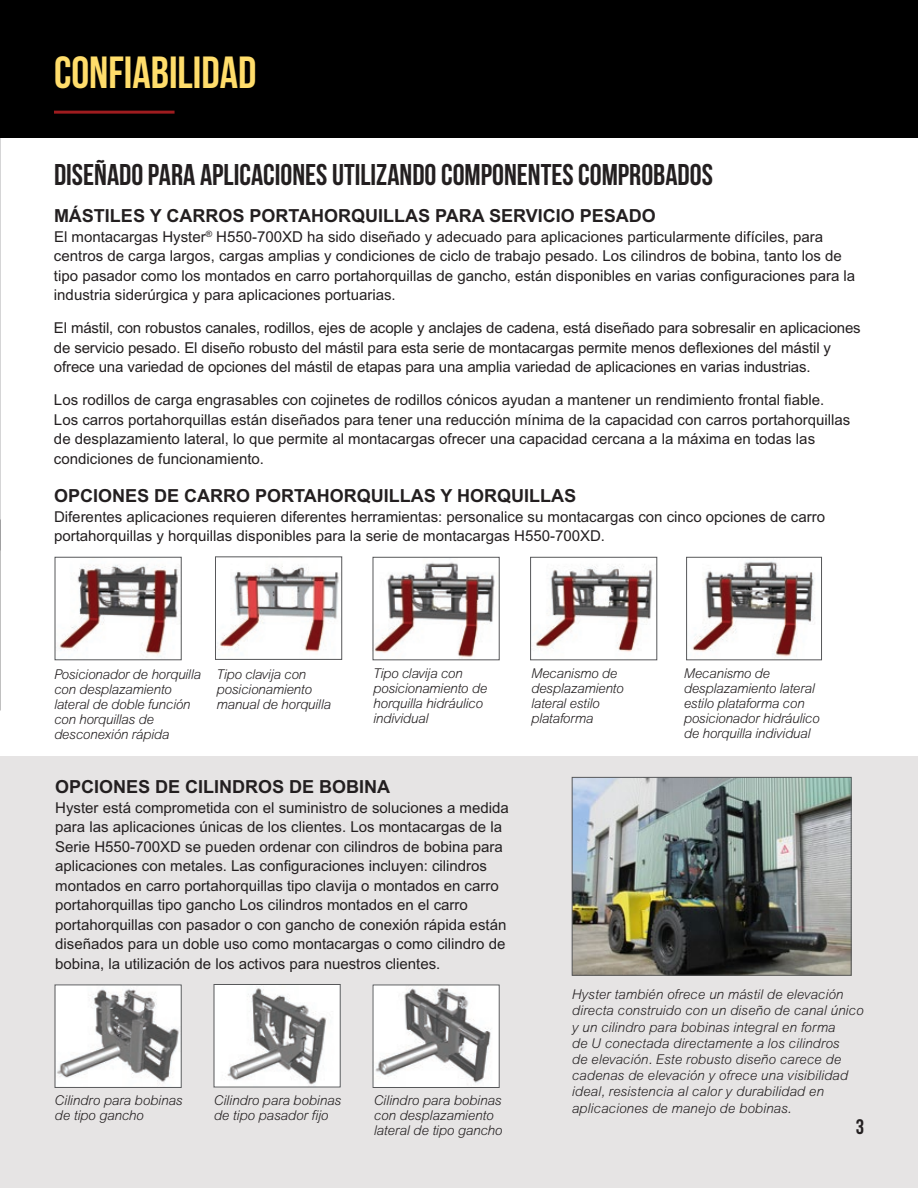
<style>
.page{position:relative;width:918px;height:1188px;background:#fff}
.page>*{position:absolute;margin:0;border:0;box-sizing:border-box;transform-origin:0 0}
.t1{font:45px "Bebas Neue";color:#ffdd6b}
.t2{font:30px "Bebas Neue";color:#231f20}
.t3{font:21px "Bebas Neue";color:#231f20}
.t4{font:700 18px "Arial MT Std";color:#231f20}
.t5{font:15px/19.5px "Arial MT Std";color:#231f20}
.t6{font:italic 300 13.5px/15px "Arial MT Std";letter-spacing:-.01em;color:#231f20}
</style>
<div class="page">
<div style="left:0;top:756px;width:918px;height:432px;background:#e6e4e4"></div>
<img style="left:375px;top:562px;width:120px;height:96px">
<div style="left:373px;top:557px;width:127px;height:103px;border:1px solid #57585a"></div>
<img style="left:692px;top:561px;width:123px;height:96px">
<div style="left:686px;top:557px;width:136px;height:103px;border:1px solid #57585a"></div>
<img style="left:59px;top:564px;width:119px;height:94px">
<div style="left:55px;top:557px;width:127px;height:103px;border:1px solid #57585a"></div>
<img style="left:217px;top:564px;width:122px;height:88px">
<div style="left:215px;top:556px;width:127px;height:104px;border:1px solid #57585a"></div>
<img style="left:535px;top:564px;width:118px;height:88px">
<div style="left:530px;top:557px;width:127px;height:103px;border:1px solid #57585a"></div>
<img style="left:375px;top:987px;width:123px;height:99px">
<div style="left:373px;top:985px;width:127px;height:103px;border:1px solid #57585a"></div>
<img style="left:57px;top:987px;width:123px;height:99px">
<div style="left:55px;top:985px;width:127px;height:103px;border:1px solid #57585a"></div>
<img style="left:216px;top:986px;width:123px;height:99px">
<div style="left:214px;top:984px;width:127px;height:103px;border:1px solid #57585a"></div>
<img style="left:574px;top:779px;width:276px;height:195px">
<div style="left:572px;top:777px;width:280px;height:199px;border:1px solid #57585a"></div>
<img style="left:0;top:0;width:1px;height:551px">
<div style="left:1px;top:0;width:917px;height:138px;background:#000"></div>
<hr style="left:54px;top:111px;width:121px;height:3px;background:#9e1c1f">
<h1 class="t1" style="left:54px;top:48px;width:204px">CONFIABILIDAD</h1>
<h2 class="t2" style="left:54px;top:158px;width:660px">DISEÑADO PARA APLICACIONES UTILIZANDO COMPONENTES COMPROBADOS</h2>
<p class="t4" style="left:54px;top:205px;width:603px">MÁSTILES Y CARROS PORTAHORQUILLAS PARA SERVICIO PESADO</p>
<p class="t5" style="left:54px;top:226px;width:803px">El montacargas Hyster<sup>®</sup> H550-700XD ha sido diseñado y adecuado para aplicaciones particularmente difíciles, para centros de carga largos, cargas amplias y condiciones de ciclo de trabajo pesado. Los cilindros de bobina, tanto los de tipo pasador como los montados en carro portahorquillas de gancho, están disponibles en varias configuraciones para la industria siderúrgica y para aplicaciones portuarias.</p>
<p class="t5" style="left:54px;top:318px;width:808px">El mástil, con robustos canales, rodillos, ejes de acople y anclajes de cadena, está diseñado para sobresalir en aplicaciones de servicio pesado. El diseño robusto del mástil para esta serie de montacargas permite menos deflexiones del mástil y ofrece una variedad de opciones del mástil de etapas para una amplia variedad de aplicaciones en varias industrias.</p>
<p class="t5" style="left:54px;top:390px;width:798px">Los rodillos de carga engrasables con cojinetes de rodillos cónicos ayudan a mantener un rendimiento frontal fiable.<br>Los carros portahorquillas están diseñados para tener una reducción mínima de la capacidad con carros portahorquillas de desplazamiento lateral, lo que permite al montacargas ofrecer una capacidad cercana a la máxima en todas las condiciones de funcionamiento.</p>
<p class="t4" style="left:54px;top:485px;width:524px">OPCIONES DE CARRO PORTAHORQUILLAS Y HORQUILLAS</p>
<p class="t5" style="left:54px;top:507px;width:773px">Diferentes aplicaciones requieren diferentes herramientas: personalice su montacargas con cinco opciones de carro portahorquillas y horquillas disponibles para la serie de montacargas H550-700XD.</p>
<p class="t6" style="left:54px;top:667px;width:148px">Posicionador de horquilla con desplazamiento lateral de doble función con horquillas de desconexión rápida</p>
<p class="t6" style="left:217px;top:667px;width:116px">Tipo clavija con posicionamiento manual de horquilla</p>
<p class="t6" style="left:531px;top:666px;width:94px">Mecanismo de desplazamiento lateral estilo plataforma</p>
<p class="t6" style="left:373px;top:666px;width:115px">Tipo clavija con posicionamiento de horquilla hidráulico individual</p>
<p class="t6" style="left:684px;top:666px;width:137px">Mecanismo de desplazamiento lateral estilo plataforma con posicionador hidráulico de horquilla individual</p>
<p class="t4" style="left:55px;top:776px;width:337px">OPCIONES DE CILINDROS DE BOBINA</p>
<p class="t5" style="left:55px;top:797px;width:455px">Hyster está comprometida con el suministro de soluciones a medida para las aplicaciones únicas de los clientes. Los montacargas de la Serie H550-700XD se pueden ordenar con cilindros de bobina para aplicaciones con metales. Las configuraciones incluyen: cilindros montados en carro portahorquillas tipo clavija o montados en carro portahorquillas tipo gancho Los cilindros montados en el carro portahorquillas con pasador o con gancho de conexión rápida están diseñados para un doble uso como montacargas o como cilindro de bobina, la utilización de los activos para nuestros clientes.</p>
<p class="t6" style="left:55px;top:1092px;width:129px">Cilindro para bobinas de tipo gancho</p>
<p class="t6" style="left:214px;top:1092px;width:129px">Cilindro para bobinas de tipo pasador fijo</p>
<p class="t6" style="left:374px;top:1093px;width:130px">Cilindro para bobinas con desplazamiento lateral de tipo gancho</p>
<p class="t6" style="left:572px;top:986px;width:293px;line-height:16.2px">Hyster también ofrece un mástil de elevación directa construido con un diseño de canal único y un cilindro para bobinas integral en forma<br>de U conectada directamente a los cilindros<br>de elevación. Este robusto diseño carece de cadenas de elevación y ofrece una visibilidad ideal, resistencia al calor y durabilidad en aplicaciones de manejo de bobinas.</p>
<h3 class="t3" style="left:856px;top:1115px;width:10px">3</h3>
</div>
